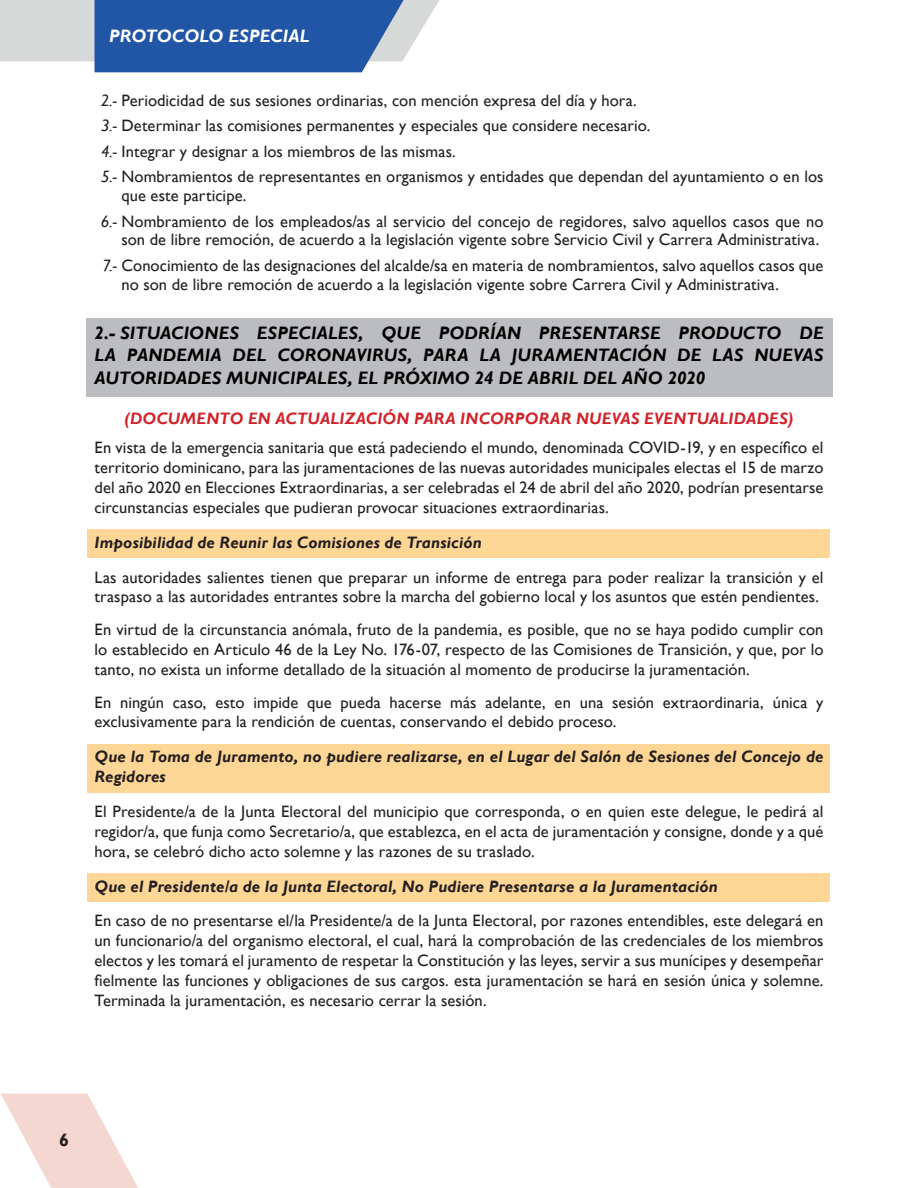
<style>
.page{position:relative;width:918px;height:1188px;background:#fff}
.page>*{position:absolute;margin:0;border:0;box-sizing:border-box;transform-origin:0 0}
.t1{font:italic 700 18px/22.5px "Gill Sans";letter-spacing:.005em;color:#000;text-align:justify}
.t2{font:italic 700 18px "Gill Sans";letter-spacing:.005em;color:#fff}
.t3{font:700 18px "Gill Sans";color:#231f20}
.t4{font:16.5px/19.8px "Gill Sans";letter-spacing:.005em;color:#231f20}
.t5{font:italic 700 16.5px/19.8px "Gill Sans";letter-spacing:.005em;color:#231f20}
.Nombres_de_Colaborad{font:italic 700 16.5px "Gill Sans";letter-spacing:.01em;color:#d1232a}
.s1{font-style:italic}
</style>
<div class="page">
<svg style="left:1px;top:1093px;width:137px;height:95px"></svg>
<svg style="left:0;top:0;width:440px;height:72px;background:#6385ba"></svg>
<div style="left:86px;top:318px;width:746px;height:79px;background:#bcbdc0"></div>
<div style="left:88px;top:530px;width:742px;height:28px;background:#fed696"></div>
<div style="left:88px;top:744px;width:742px;height:49px;background:#fed696"></div>
<div style="left:88px;top:873px;width:742px;height:29px;background:#fed696"></div>
<p class="t2" style="left:109px;top:25px;width:202px">PROTOCOLO ESPECIAL</p>
<p class="t4" style="left:101px;top:91px;width:538px"><span class="s1">2.-</span> Periodicidad de sus sesiones ordinarias, con mención expresa del día y hora.</p>
<p class="t4" style="left:101px;top:116px;width:551px"><span class="s1">3.-</span> Determinar las comisiones permanentes y especiales que considere necesario.</p>
<p class="t4" style="left:101px;top:142px;width:356px"><span class="s1">4.-</span> Integrar y designar a los miembros de las mismas.</p>
<p class="t4" style="left:122px;top:168px;width:704px;line-height:18.8px;text-indent:-20px"><span class="s1">5.-</span> Nombramientos de representantes en organismos y entidades que dependan del ayuntamiento o en los que este participe.</p>
<p class="t4" style="left:101px;top:212px;width:724px;line-height:18.8px;text-align:right"><span class="s1">6.-</span> Nombramiento de los empleados/as al servicio del concejo de regidores, salvo aquellos casos que no son de libre remoción, de acuerdo a la legislación vigente sobre Servicio Civil y Carrera Administrativa.</p>
<p class="t4" style="left:122px;top:256px;width:703px;line-height:18.8px;text-indent:-19px"><span class="s1">7.-</span> Conocimiento de las designaciones del alcalde/sa en materia de nombramientos, salvo aquellos casos que no son de libre remoción de acuerdo a la legislación vigente sobre Carrera Civil y Administrativa.</p>
<p class="t1" style="left:94px;top:322px;width:731px">2.- SITUACIONES ESPECIALES, QUE PODRÍAN PRESENTARSE PRODUCTO DE LA PANDEMIA DEL CORONAVIRUS, PARA LA JURAMENTACIÓN DE LAS NUEVAS AUTORIDADES MUNICIPALES, EL PRÓXIMO 24 DE ABRIL DEL AÑO 2020</p>
<p class="Nombres_de_Colaborad" style="left:124px;top:409px;width:671px">(DOCUMENTO EN ACTUALIZACIÓN PARA INCORPORAR NUEVAS EVENTUALIDADES)</p>
<p class="t4" style="left:94px;top:438px;width:731px;text-align:justify">En vista de la emergencia sanitaria que está padeciendo el mundo, denominada COVID-19, y en específico el territorio dominicano, para las juramentaciones de las nuevas autoridades municipales electas el 15 de marzo del año 2020 en Elecciones Extraordinarias, a ser celebradas el 24 de abril del año 2020, podrían presentarse circunstancias especiales que pudieran provocar situaciones extraordinarias.</p>
<p class="t5" style="left:94px;top:533px;width:389px">Imposibilidad de Reunir las Comisiones de Transición</p>
<p class="t4" style="left:94px;top:568px;width:730px">Las autoridades salientes tienen que preparar un informe de entrega para poder realizar la transición y el traspaso a las autoridades entrantes sobre la marcha del gobierno local y los asuntos que estén pendientes.</p>
<p class="t4" style="left:94px;top:620px;width:731px;text-align:justify">En virtud de la circunstancia anómala, fruto de la pandemia, es posible, que no se haya podido cumplir con lo establecido en Articulo 46 de la Ley No. 176-07, respecto de las Comisiones de Transición, y que, por lo tanto, no exista un informe detallado de la situación al momento de producirse la juramentación.</p>
<p class="t4" style="left:94px;top:692px;width:730px">En ningún caso, esto impide que pueda hacerse más adelante, en una sesión extraordinaria, única y exclusivamente para la rendición de cuentas, conservando el debido proceso.</p>
<p class="t5" style="left:94px;top:747px;width:731px">Que la Toma de Juramento, no pudiere realizarse, en el Lugar del Salón de Sesiones del Concejo de<br>Regidores</p>
<p class="t4" style="left:94px;top:802px;width:731px;text-align:justify">El Presidente/a de la Junta Electoral del municipio que corresponda, o en quien este delegue, le pedirá al regidor/a, que funja como Secretario/a, que establezca, en el acta de juramentación y consigne, donde y a qué hora, se celebró dicho acto solemne y las razones de su traslado.</p>
<p class="t5" style="left:94px;top:877px;width:625px">Que el Presidente/a de la Junta Electoral, No Pudiere Presentarse a la Juramentación</p>
<p class="t4" style="left:94px;top:911px;width:731px;text-align:justify">En caso de no presentarse el/la Presidente/a de la Junta Electoral, por razones entendibles, este delegará en un funcionario/a del organismo electoral, el cual, hará la comprobación de las credenciales de los miembros electos y les tomará el juramento de respetar la Constitución y las leyes, servir a sus munícipes y desempeñar fielmente las funciones y obligaciones de sus cargos. esta juramentación se hará en sesión única y solemne.<br>Terminada la juramentación, es necesario cerrar la sesión.</p>
<p class="t3" style="left:59px;top:1130px;width:11px">6</p>
</div>
